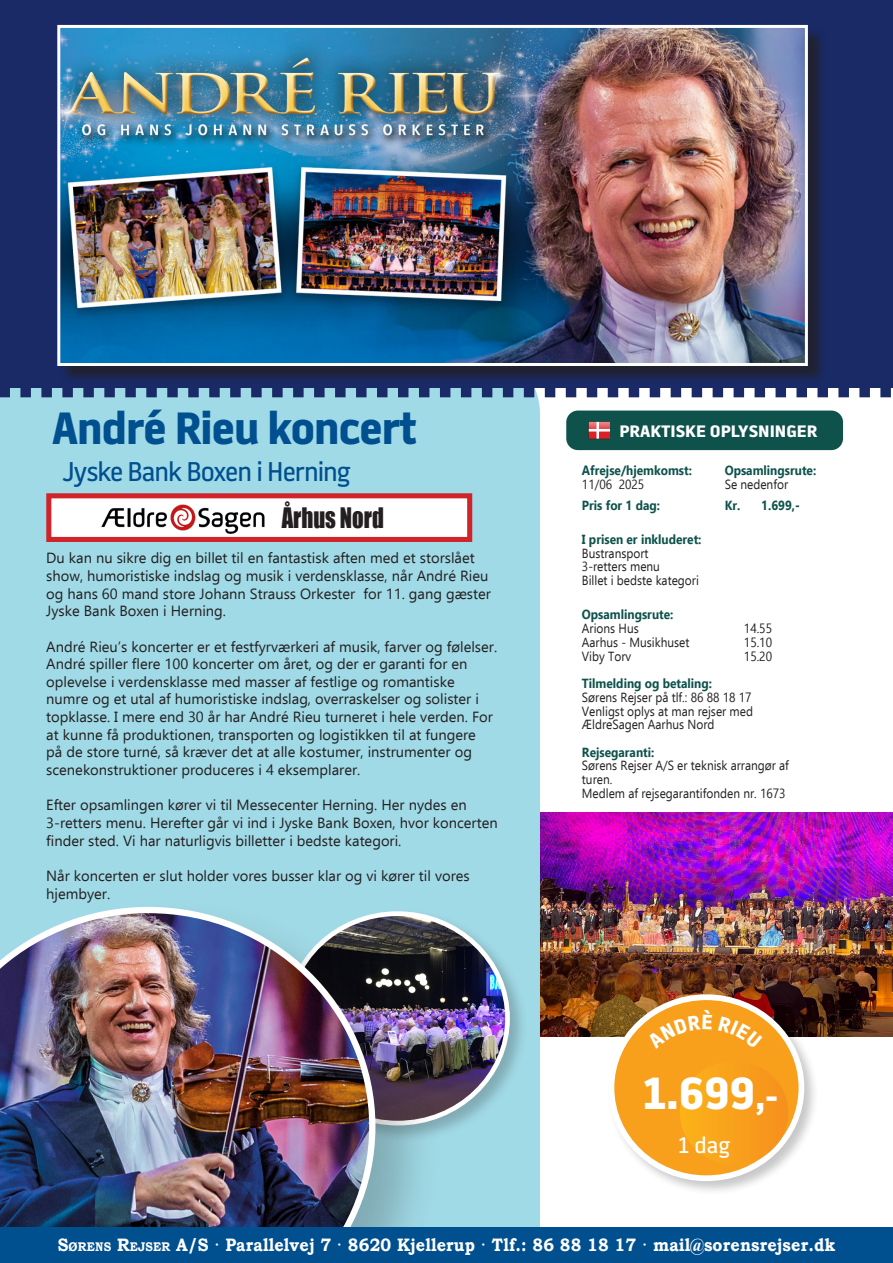
<style>
.page{position:relative;width:893px;height:1263px;background:#fff}
.page>*{position:absolute;margin:0;border:0;box-sizing:border-box;transform-origin:0 0}
.Overskrift{font:700 45px "A Battersea";letter-spacing:-.02em;color:#004f8f}
.Cirkel_-_pris{font:700 45px "A Battersea";color:#fff}
.Overskrift-2{font:27px "A Battersea 2010";letter-spacing:-.04em;color:#004f8f}
.t1{font:25.95px "Impact";color:#231f20;scale:.88 1}
.Cirkel_-_dage{font:22.5px "A Battersea 2010";color:#fff}
.t2{font:700 18px "Bookman Old Style";letter-spacing:.01em;color:#fff;scale:.9 1}
.Praktisk_-_Overskrift{font:700 16.5px "A Battersea";color:#fff;scale:1.08 1}
.Brødtekst-overskrift{font:14.7px/17.7px "Ebrima";color:#231f20}
.t3{font:13.2px "Ebrima";color:#231f20;scale:.9 1}
.t4{font:700 13.2px "Ebrima";color:#0e524b;scale:.9 1}
.s1{font-size:34.5px}
.s2{font-style:inherit}
.s3{font-size:12.6px}
</style>
<div class="page">
<img style="left:540px;top:812px;width:353px;height:225px">
<div style="left:0;top:397px;width:540px;height:830px;background:#a0dae6"></div>
<div style="left:0;top:0;width:893px;height:388px;background:#192a67"></div>
<div style="left:566px;top:411px;width:277px;height:39px;background:#0e524b;border-radius:12px"></div>
<img style="left:588px;top:421px;width:22px;height:18px">
<div style="left:607px;top:992px;width:212px;height:204px;background:#231f20;opacity:.25"></div>
<div style="left:611px;top:997px;width:190px;height:181px;background:#f89f1c;border-radius:50%"></div>
<div style="left:609px;top:994px;width:195px;height:187px;border:6px solid #fff;border-radius:50%"></div>
<svg style="left:680px;top:1068px;width:108px;height:96px"></svg>
<div style="left:283px;top:909px;width:245px;height:234px;background:#231f20;opacity:.25"></div>
<img style="left:443px;top:914px;width:64px;height:209px">
<svg style="left:0;top:388px;width:891px;height:9px"></svg>
<div style="left:0;top:896px;width:443px;height:367px;background:#231f20;opacity:.25"></div>
<img style="left:0;top:907px;width:375px;height:320px">
<div style="left:60px;top:27px;width:766px;height:358px;background:#231f20;opacity:.75"></div>
<img style="left:61px;top:29px;width:743px;height:333px">
<div style="left:57px;top:25px;width:751px;height:341px;border:3px solid #fff"></div>
<div style="left:0;top:1227px;width:893px;height:36px;background:#004f8f"></div>
<div style="left:46px;top:493px;width:426px;height:49px;background:#fff;border:5px solid #d1232a"></div>
<img style="left:101px;top:505px;width:164px;height:28px">
<svg style="left:647px;top:1010px;width:17px;height:11px"></svg>
<p class="Overskrift" style="left:52px;top:400px;width:367px">André Rieu koncert</p>
<p class="Overskrift-2" style="left:63px;top:455px;width:289px">Jyske Bank Boxen i Herning</p>
<p class="t1" style="left:282px;top:498px;width:118px">Århus Nord</p>
<p class="Brødtekst-overskrift" style="left:46px;top:549px;width:446px">Du kan nu sikre dig en billet til en fantastisk aften med et storslået show, humoristiske indslag og musik i verdensklasse, når André Rieu og hans 60 mand store Johann Strauss Orkester for 11. gang gæster Jyske Bank Boxen i Herning.</p>
<p class="Brødtekst-overskrift" style="left:46px;top:637px;width:452px">André Rieu’s koncerter er et festfyrværkeri af musik, farver og følelser.<br>André spiller flere 100 koncerter om året, og der er garanti for en oplevelse i verdensklasse med masser af festlige og romantiske numre og et utal af humoristiske indslag, overraskelser og solister i topklasse. I mere end 30 år har André Rieu turneret i hele verden. For at kunne få produktionen, transporten og logistikken til at fungere<br>på de store turné, så kræver det at alle kostumer, instrumenter og scenekonstruktioner produceres i 4 eksemplarer.</p>
<p class="Brødtekst-overskrift" style="left:46px;top:796px;width:453px">Efter opsamlingen kører vi til Messecenter Herning. Her nydes en<br>3-retters menu. Herefter går vi ind i Jyske Bank Boxen, hvor koncerten finder sted. Vi har naturligvis billetter i bedste kategori.</p>
<p class="Brødtekst-overskrift" style="left:46px;top:866px;width:425px">Når koncerten er slut holder vores busser klar og vi kører til vores hjembyer.</p>
<p class="Praktisk_-_Overskrift" style="left:619px;top:420px;width:185px">PRAKTISKE OPLYSNINGER</p>
<p class="t4" style="left:582px;top:460px;width:124px">Afrejse/hjemkomst:</p>
<p class="t4" style="left:725px;top:460px;width:103px">Opsamlingsrute:</p>
<p class="t3" style="left:582px;top:474px;width:71px">11/06 2025</p>
<p class="t3" style="left:725px;top:474px;width:72px">Se nedenfor</p>
<p class="t4" style="left:582px;top:494px;width:88px">Pris for 1 dag:</p>
<p class="t4" style="left:725px;top:494px;width:85px">Kr. 1.699,-</p>
<p class="t4" style="left:582px;top:529px;width:134px">I prisen er inkluderet:</p>
<p class="t3" style="left:582px;top:543px;width:76px">Bustransport</p>
<p class="t3" style="left:582px;top:557px;width:88px">3-retters menu</p>
<p class="t3" style="left:582px;top:571px;width:131px">Billet i bedste kategori</p>
<p class="t4" style="left:582px;top:604px;width:103px">Opsamlingsrute:</p>
<p class="t3" style="left:582px;top:619px;width:65px">Arions Hus</p>
<p class="t3" style="left:744px;top:619px;width:33px">14.55</p>
<p class="t3" style="left:582px;top:632px;width:121px">Aarhus - Musikhuset</p>
<p class="t3" style="left:744px;top:632px;width:33px">15.10</p>
<p class="t3" style="left:582px;top:646px;width:56px">Viby Torv</p>
<p class="t3" style="left:744px;top:646px;width:33px">15.20</p>
<p class="t4" style="left:582px;top:673px;width:146px">Tilmelding og betaling:</p>
<p class="t3" style="left:582px;top:687px;width:190px">Sørens Rejser på tlf.: 86 88 18 17</p>
<p class="t3" style="left:582px;top:701px;width:192px">Venligst oplys at man rejser med</p>
<p class="t3" style="left:582px;top:715px;width:149px">ÆldreSagen Aarhus Nord</p>
<p class="t4" style="left:582px;top:742px;width:82px">Rejsegaranti:</p>
<p class="t3" style="left:582px;top:756px;width:232px">Sørens Rejser A/S er teknisk arrangør af</p>
<p class="t3" style="left:582px;top:770px;width:35px">turen.</p>
<p class="t3" style="left:582px;top:783px;width:228px">Medlem af rejsegarantifonden nr. 1673</p>
<p class="Cirkel_-_pris" style="left:643px;top:1065px;width:137px">1.699<span class="s1">,-</span></p>
<p class="Cirkel_-_dage" style="left:678px;top:1132px;width:53px">1 dag</p>
<p class="t2" style="left:58px;top:1232px;width:865px"><span class="s2">S</span><span class="s3">ØRENS</span> <span class="s2">R</span><span class="s3">EJSER</span> <span class="s2">A/S</span> · Parallelvej 7 · 8620 Kjellerup · Tlf.: 86 88 18 17 · mail@sorensrejser.dk</p>
</div>
